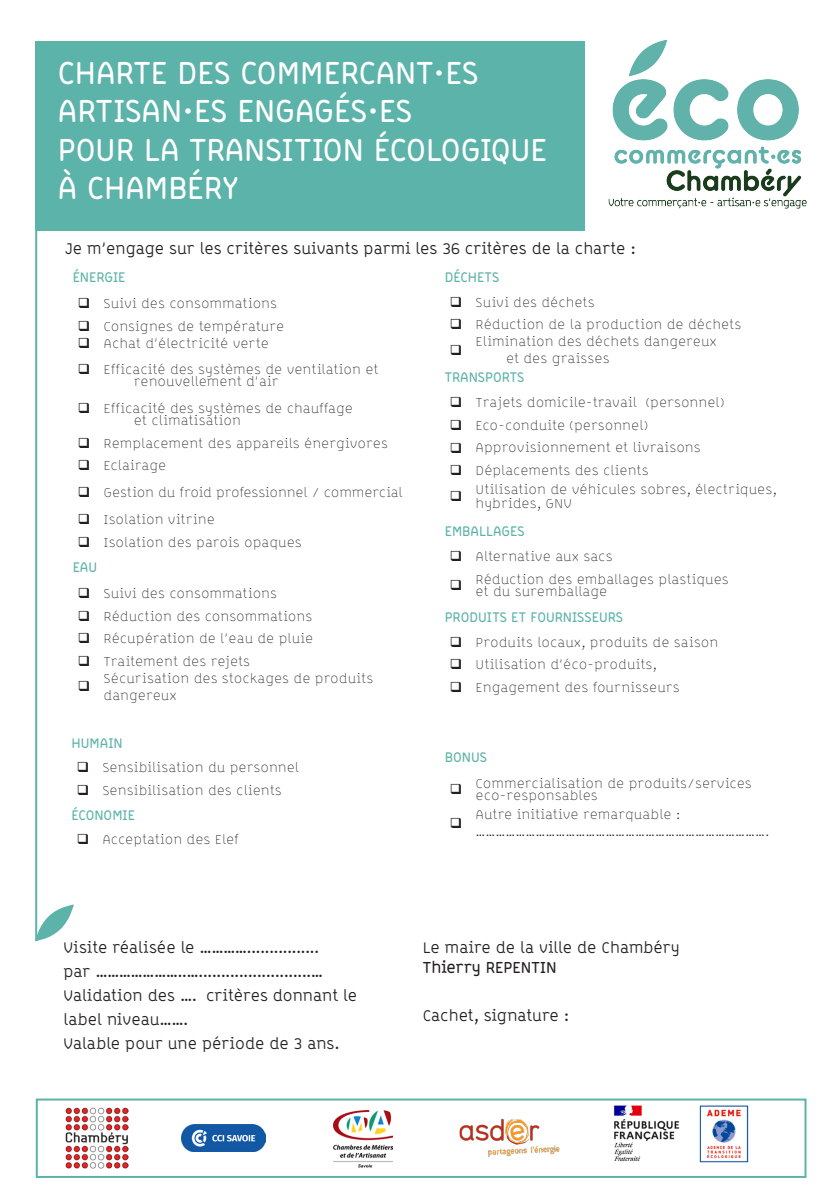
<style>
.page{position:relative;width:840px;height:1191px;background:#fff}
.page>*{position:absolute;margin:0;border:0;box-sizing:border-box;transform-origin:0 0}
.t1{font:700 32px/38.4px "B Line Chambery";color:#fff}
.t2{font:16px/24px "B Line Chambery";color:#231f20}
.t3{font:700 16px "B Line Chambery";color:#231f20}
.t4{font:100 14px/16.8px "B Line Chambery";color:#231f20}
.t5{font:700 14px "B Line Chambery";color:#5cb3a9}
</style>
<div class="page">
<div style="left:35px;top:41px;width:549px;height:189px;background:#5cb3a9"></div>
<img style="left:584px;top:39px;width:223px;height:188px">
<hr style="left:35px;top:217px;width:2px;height:724px;background:#5cb3a9">
<svg style="left:35px;top:904px;width:39px;height:37px"></svg>
<div style="left:36px;top:1098px;width:770px;height:80px;border:2px solid #5cb3a9"></div>
<img style="left:65px;top:1107px;width:63px;height:61px">
<img style="left:181px;top:1124px;width:84px;height:27px">
<img style="left:459px;top:1119px;width:101px;height:38px">
<img style="left:334px;top:1110px;width:58px;height:58px">
<img style="left:614px;top:1105px;width:135px;height:58px">
<p class="t1" style="left:58px;top:53px;width:422px">CHARTE DES COMMERCANT·ES</p>
<p class="t1" style="left:58px;top:91px;width:356px">ARTISAN·ES ENGAGÉS·ES</p>
<p class="t1" style="left:58px;top:130px;width:490px">POUR LA TRANSITION ÉCOLOGIQUE<br>À CHAMBÉRY</p>
<p class="t2" style="left:65px;top:237px;width:572px">Je m’engage sur les critères suivants parmi les 36 critères de la charte :</p>
<p class="t5" style="left:73px;top:268px;width:54px">ÉNERGIE</p>
<p class="t4" style="left:103px;top:295px;width:175px">Suivi des consommations</p>
<p class="t4" style="left:103px;top:318px;width:182px">Consignes de température</p>
<p class="t4" style="left:103px;top:335px;width:167px">Achat d’électricité verte</p>
<p class="t4" style="left:103px;top:361px;width:276px">Efficacité des systèmes de ventilation et</p>
<p class="t4" style="left:134px;top:373px;width:146px">renouvellement d’air</p>
<p class="t4" style="left:103px;top:400px;width:251px">Efficacité des systèmes de chauffage</p>
<p class="t4" style="left:134px;top:412px;width:108px">et climatisation</p>
<p class="t4" style="left:103px;top:435px;width:286px">Remplacement des appareils énergivores</p>
<p class="t4" style="left:103px;top:457px;width:64px">Eclairage</p>
<p class="t4" style="left:103px;top:484px;width:300px">Gestion du froid professionnel / commercial</p>
<p class="t4" style="left:103px;top:511px;width:113px">Isolation vitrine</p>
<p class="t4" style="left:103px;top:534px;width:200px">Isolation des parois opaques</p>
<p class="t5" style="left:73px;top:558px;width:26px">EAU</p>
<p class="t4" style="left:103px;top:585px;width:175px">Suivi des consommations</p>
<p class="t4" style="left:103px;top:608px;width:210px">Réduction des consommations</p>
<p class="t4" style="left:103px;top:630px;width:211px">Récupération de l’eau de pluie</p>
<p class="t4" style="left:103px;top:653px;width:148px">Traitement des rejets</p>
<p class="t4" style="left:103px;top:670px;width:271px">Sécurisation des stockages de produits dangereux</p>
<p class="t5" style="left:71px;top:734px;width:53px">HUMAIN</p>
<p class="t4" style="left:102px;top:759px;width:198px">Sensibilisation du personnel</p>
<p class="t4" style="left:102px;top:782px;width:181px">Sensibilisation des clients</p>
<p class="t5" style="left:71px;top:806px;width:65px">ÉCONOMIE</p>
<p class="t4" style="left:102px;top:831px;width:138px">Acceptation des Elef</p>
<p class="t5" style="left:444px;top:268px;width:56px">DÉCHETS</p>
<p class="t4" style="left:475px;top:294px;width:120px">Suivi des déchets</p>
<p class="t4" style="left:475px;top:316px;width:267px">Réduction de la production de déchets</p>
<p class="t4" style="left:475px;top:333px;width:243px">Elimination des déchets dangereux</p>
<p class="t4" style="left:505px;top:350px;width:105px">et des graisses</p>
<p class="t5" style="left:444px;top:369px;width:81px">TRANSPORTS</p>
<p class="t4" style="left:475px;top:394px;width:250px">Trajets domicile-travail (personnel)</p>
<p class="t4" style="left:475px;top:417px;width:174px">Eco-conduite (personnel)</p>
<p class="t4" style="left:475px;top:439px;width:227px">Approvisionnement et livraisons</p>
<p class="t4" style="left:475px;top:462px;width:174px">Déplacements des clients</p>
<p class="t4" style="left:475px;top:481px;width:302px">Utilisation de véhicules sobres, électriques,</p>
<p class="t4" style="left:475px;top:495px;width:98px">hybrides, GNV</p>
<p class="t5" style="left:444px;top:523px;width:81px">EMBALLAGES</p>
<p class="t4" style="left:475px;top:548px;width:138px">Alternative aux sacs</p>
<p class="t4" style="left:475px;top:571px;width:255px">Réduction des emballages plastiques</p>
<p class="t4" style="left:475px;top:583px;width:133px">et du suremballage</p>
<p class="t5" style="left:444px;top:608px;width:180px">PRODUITS ET FOURNISSEURS</p>
<p class="t4" style="left:475px;top:633px;width:244px">Produits locaux, produits de saison</p>
<p class="t4" style="left:475px;top:656px;width:183px">Utilisation d’éco-produits,</p>
<p class="t4" style="left:475px;top:679px;width:205px">Engagement des fournisseurs</p>
<p class="t5" style="left:444px;top:748px;width:44px">BONUS</p>
<p class="t4" style="left:475px;top:775px;width:278px">Commercialisation de produits/services</p>
<p class="t4" style="left:475px;top:787px;width:124px">eco-responsables</p>
<p class="t4" style="left:475px;top:806px;width:295px">Autre initiative remarquable : …………………………………………………………………………….</p>
<p class="t2" style="left:63px;top:935px;width:256px">Visite réalisée le …………................</p>
<p class="t2" style="left:63px;top:959px;width:260px">par …………………..….........................…</p>
<p class="t2" style="left:63px;top:983px;width:295px">Validation des …. critères donnant le label niveau…….</p>
<p class="t2" style="left:63px;top:1031px;width:277px">Valable pour une période de 3 ans.</p>
<p class="t2" style="left:422px;top:935px;width:258px">Le maire de la ville de Chambéry</p>
<p class="t3" style="left:422px;top:957px;width:135px">Thierry REPENTIN</p>
<p class="t2" style="left:422px;top:1003px;width:147px">Cachet, signature :</p>
</div>
